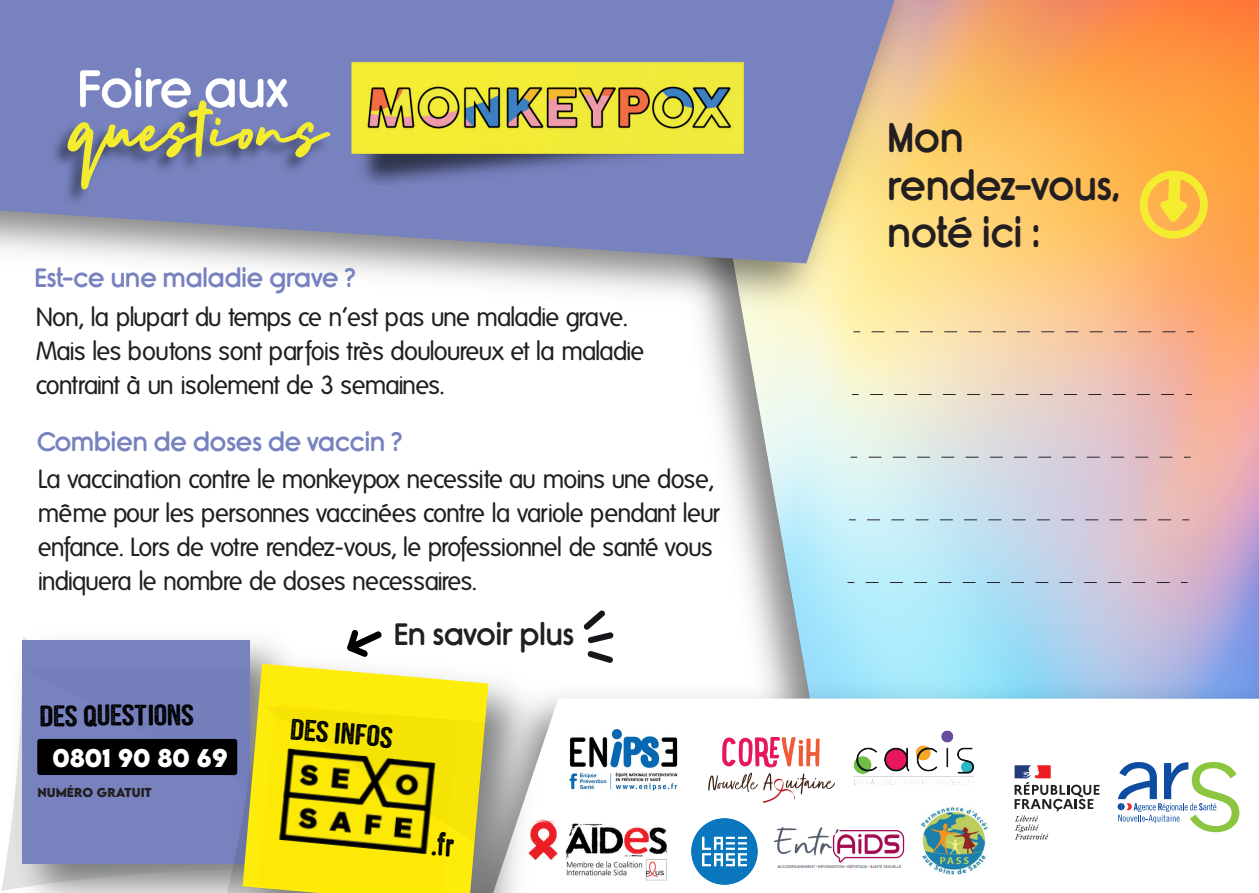
<style>
.page{position:relative;width:1259px;height:893px;background:#fff}
.page>*{position:absolute;margin:0;border:0;box-sizing:border-box;transform-origin:0 0}
.t1{font:91.2px "Dearest";color:#f4ed2f}
.t2{font:50.4px "Rimouski Sb";color:#fff}
.t3{font:39.9px/47.7px "Rimouski Sb";color:#231f20}
.t4{font:29.7px "Rimouski Sb";color:#231f20}
.t5{font:26.4px "CF Brothersin Arms PERSONAL";letter-spacing:-.005em;color:#000001}
.t6{font:25.5px/33.9px "Folks";letter-spacing:-.035em;color:#231f20}
.t7{font:25.5px "Rimouski Sb";color:#7782bf}
.t8{font:700 22.8px "LEMONMILK";color:#fff}
.t9{font:700 11.4px "LEMONMILK";color:#231f20}
</style>
<div class="page">
<img style="left:703px;top:0;width:556px;height:670px">
<img style="left:207px;top:0;width:724px;height:326px">
<svg style="left:0;top:0;width:894px;height:263px;background:#9095ba"></svg>
<img style="left:338px;top:51px;width:414px;height:133px">
<img style="left:46px;top:0;width:290px;height:217px">
<svg style="left:349px;top:630px;width:33px;height:9px"></svg>
<img style="left:555px;top:670px;width:704px;height:28px">
<svg style="left:1139px;top:170px;width:69px;height:69px;background:#f9c840"></svg>
<svg style="left:968px;top:331px;width:13px;height:1px"></svg>
<svg style="left:992px;top:331px;width:14px;height:1px"></svg>
<svg style="left:1114px;top:331px;width:13px;height:1px"></svg>
<svg style="left:871px;top:331px;width:13px;height:1px"></svg>
<svg style="left:1017px;top:331px;width:13px;height:1px"></svg>
<svg style="left:1089px;top:331px;width:13px;height:1px"></svg>
<svg style="left:1138px;top:331px;width:13px;height:1px"></svg>
<svg style="left:1041px;top:331px;width:13px;height:1px"></svg>
<svg style="left:944px;top:331px;width:13px;height:1px"></svg>
<svg style="left:895px;top:331px;width:14px;height:1px"></svg>
<svg style="left:1162px;top:331px;width:13px;height:1px"></svg>
<svg style="left:920px;top:331px;width:13px;height:1px"></svg>
<svg style="left:1065px;top:331px;width:13px;height:1px"></svg>
<svg style="left:1015px;top:394px;width:13px;height:1px"></svg>
<svg style="left:1039px;top:394px;width:14px;height:1px"></svg>
<svg style="left:942px;top:394px;width:14px;height:1px"></svg>
<svg style="left:894px;top:394px;width:13px;height:1px"></svg>
<svg style="left:991px;top:394px;width:13px;height:1px"></svg>
<svg style="left:870px;top:394px;width:13px;height:1px"></svg>
<svg style="left:967px;top:394px;width:13px;height:1px"></svg>
<svg style="left:1161px;top:394px;width:13px;height:1px"></svg>
<svg style="left:1136px;top:394px;width:13px;height:1px"></svg>
<svg style="left:1064px;top:394px;width:13px;height:1px"></svg>
<svg style="left:918px;top:394px;width:13px;height:1px"></svg>
<svg style="left:1112px;top:394px;width:13px;height:1px"></svg>
<svg style="left:1088px;top:394px;width:13px;height:1px"></svg>
<svg style="left:965px;top:457px;width:13px;height:1px"></svg>
<svg style="left:1135px;top:457px;width:13px;height:1px"></svg>
<svg style="left:1038px;top:457px;width:13px;height:1px"></svg>
<svg style="left:941px;top:457px;width:13px;height:1px"></svg>
<svg style="left:917px;top:457px;width:13px;height:1px"></svg>
<svg style="left:1159px;top:457px;width:13px;height:1px"></svg>
<svg style="left:1062px;top:457px;width:13px;height:1px"></svg>
<svg style="left:1014px;top:457px;width:13px;height:1px"></svg>
<svg style="left:868px;top:457px;width:13px;height:1px"></svg>
<svg style="left:989px;top:457px;width:14px;height:1px"></svg>
<svg style="left:892px;top:457px;width:14px;height:1px"></svg>
<svg style="left:1111px;top:457px;width:13px;height:1px"></svg>
<svg style="left:1086px;top:457px;width:14px;height:1px"></svg>
<svg style="left:915px;top:519px;width:13px;height:1px"></svg>
<svg style="left:867px;top:519px;width:13px;height:1px"></svg>
<svg style="left:891px;top:519px;width:13px;height:1px"></svg>
<svg style="left:1012px;top:519px;width:13px;height:1px"></svg>
<svg style="left:1133px;top:519px;width:14px;height:1px"></svg>
<svg style="left:1109px;top:519px;width:13px;height:1px"></svg>
<svg style="left:1061px;top:519px;width:13px;height:1px"></svg>
<svg style="left:1036px;top:519px;width:14px;height:1px"></svg>
<svg style="left:988px;top:519px;width:13px;height:1px"></svg>
<svg style="left:964px;top:519px;width:13px;height:1px"></svg>
<svg style="left:1085px;top:519px;width:13px;height:1px"></svg>
<svg style="left:1158px;top:519px;width:13px;height:1px"></svg>
<svg style="left:939px;top:519px;width:14px;height:1px"></svg>
<svg style="left:1156px;top:582px;width:13px;height:1px"></svg>
<svg style="left:1132px;top:582px;width:13px;height:1px"></svg>
<svg style="left:1108px;top:582px;width:13px;height:1px"></svg>
<svg style="left:1083px;top:582px;width:14px;height:1px"></svg>
<svg style="left:986px;top:582px;width:14px;height:1px"></svg>
<svg style="left:962px;top:582px;width:13px;height:1px"></svg>
<svg style="left:914px;top:582px;width:13px;height:1px"></svg>
<svg style="left:890px;top:582px;width:13px;height:1px"></svg>
<svg style="left:865px;top:582px;width:13px;height:1px"></svg>
<svg style="left:1059px;top:582px;width:13px;height:1px"></svg>
<svg style="left:1011px;top:582px;width:13px;height:1px"></svg>
<svg style="left:938px;top:582px;width:13px;height:1px"></svg>
<svg style="left:1035px;top:582px;width:13px;height:1px"></svg>
<svg style="left:1117px;top:762px;width:122px;height:70px"></svg>
<svg style="left:1014px;top:765px;width:85px;height:74px"></svg>
<img style="left:569px;top:729px;width:109px;height:63px">
<img style="left:692px;top:819px;width:66px;height:66px">
<img style="left:555px;top:823px;width:112px;height:58px">
<img style="left:920px;top:807px;width:68px;height:68px">
<svg style="left:583px;top:610px;width:30px;height:33px"></svg>
<svg style="left:587px;top:651px;width:26px;height:12px"></svg>
<img style="left:1px;top:636px;width:217px;height:257px">
<div style="left:22px;top:640px;width:228px;height:223px;background:#7782bf"></div>
<svg style="left:40px;top:738px;width:178px;height:1px"></svg>
<div style="left:37px;top:739px;width:200px;height:36px;background:#000001;border-radius:3px"></div>
<img style="left:218px;top:639px;width:337px;height:254px">
<svg style="left:243px;top:664px;width:245px;height:229px;fill:#feec0a"></svg>
<div style="left:258px;top:703px;width:200px;height:190px;background:#fcea06"></div>
<img style="left:853px;top:730px;width:122px;height:55px">
<img style="left:708px;top:737px;width:127px;height:66px">
<img style="left:774px;top:827px;width:131px;height:41px">
<svg style="left:261px;top:706px;width:225px;height:150px;background:#cfc00a"></svg>
<h2 class="t2" style="left:78px;top:59px;width:212px">Foire aux</h2>
<h1 class="t1" style="left:74px;top:77px;width:254px">questions</h1>
<p class="t7" style="left:35px;top:263px;width:322px">Est-ce une maladie grave ?</p>
<p class="t6" style="left:36px;top:301px;width:610px">Non, la plupart du temps ce n’est pas une maladie grave.<br>Mais les boutons sont parfois très douloureux et la maladie contraint à un isolement de 3 semaines.</p>
<p class="t7" style="left:37px;top:427px;width:367px">Combien de doses de vaccin ?</p>
<p class="t6" style="left:38px;top:462px;width:683px">La vaccination contre le monkeypox necessite au moins une dose, même pour les personnes vaccinées contre la variole pendant leur enfance. Lors de votre rendez-vous, le professionnel de santé vous indiquera le nombre de doses necessaires.</p>
<p class="t4" style="left:394px;top:617px;width:181px">En savoir plus</p>
<p class="t5" style="left:40px;top:703px;width:155px">DES QUESTIONS</p>
<p class="t8" style="left:52px;top:742px;width:176px">0801 90 80 69</p>
<p class="t9" style="left:37px;top:785px;width:116px">NUMÉRO GRATUiT</p>
<p class="t5" style="left:293px;top:716px;width:103px;rotate:5deg">DES INFOS</p>
<h3 class="t3" style="left:887px;top:114px;width:234px">Mon rendez-vous, noté ici :</h3>
</div>
